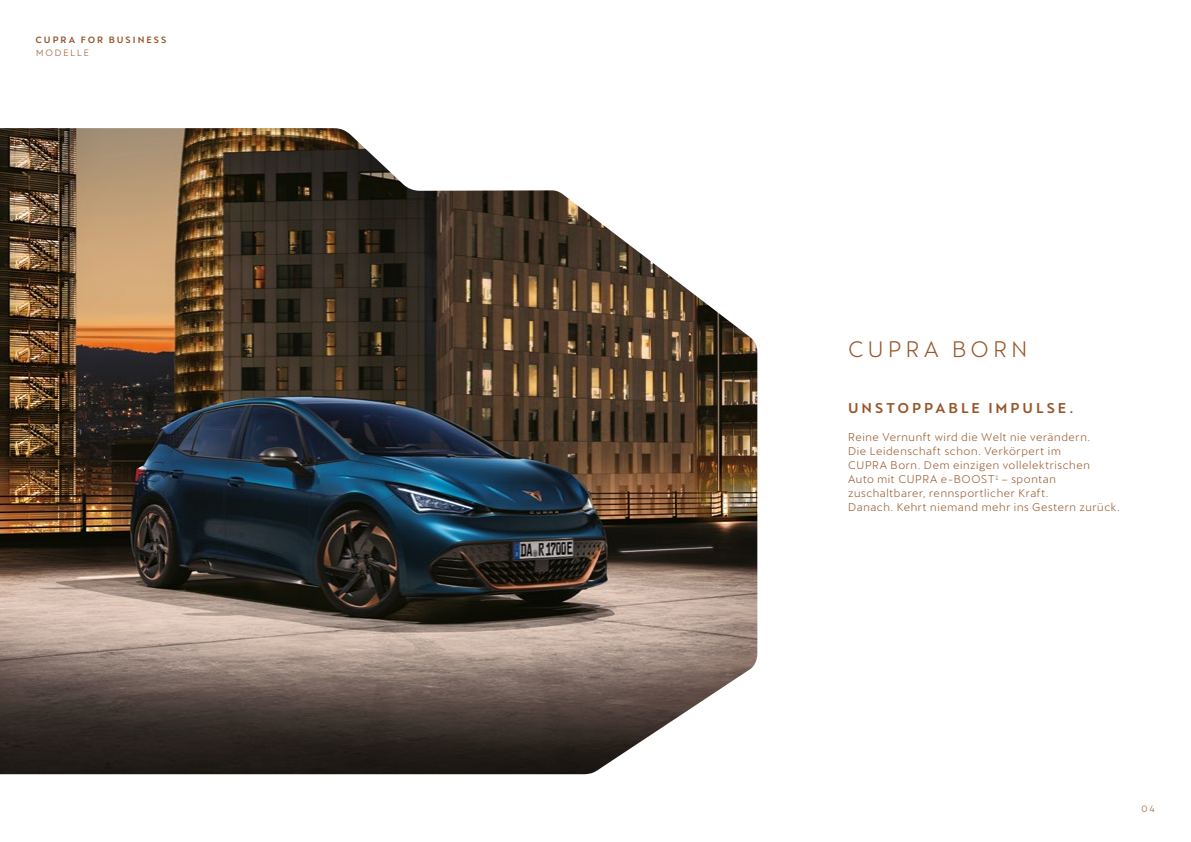
<style>
.page{position:relative;width:1191px;height:842px;background:#fff}
.page>*{position:absolute;margin:0;border:0;box-sizing:border-box;transform-origin:0 0}
.t1{font:22px "Cupra";letter-spacing:.205em;color:#96552a}
.t2{font:500 14px "Cupra";letter-spacing:.21em;color:#96552a}
.t3{font:11px/14px "Cupra";letter-spacing:.055em;color:#96552a}
.t4{font:500 9px "Cupra";letter-spacing:.225em;color:#96552a}
.t5{font:9px "Cupra";letter-spacing:.215em;color:#96552a}
</style>
<div class="page">
<img style="left:0;top:128px;width:757px;height:646px">
<p class="t4" style="left:36px;top:35px;width:132px">CUPRA FOR BUSINESS</p>
<p class="t5" style="left:36px;top:45px;width:54px">MODELLE</p>
<h1 class="t1" style="left:848px;top:329px;width:181px">CUPRA BORN</h1>
<p class="t2" style="left:848px;top:400px;width:227px">UNSTOPPABLE IMPULSE.</p>
<p class="t3" style="left:848px;top:429px;width:273px">Reine Vernunft wird die Welt nie verändern.<br>Die Leidenschaft schon. Verkörpert im<br>CUPRA Born. Dem einzigen vollelektrischen<br>Auto mit CUPRA e-BOOST<sup>1</sup> – spontan zuschaltbarer, rennsportlicher Kraft.<br>Danach. Kehrt niemand mehr ins Gestern zurück.</p>
<p class="t5" style="left:1141px;top:801px;width:15px">04</p>
</div>
